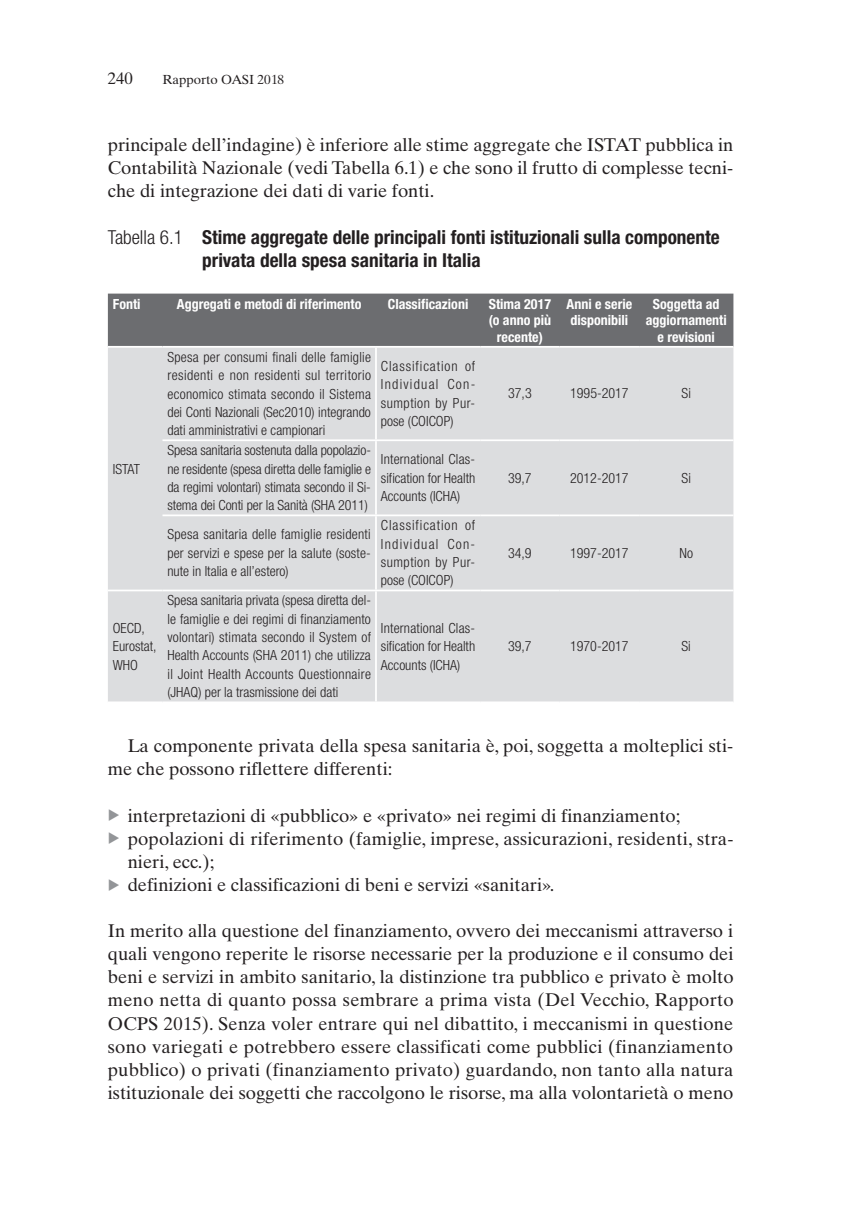
<style>
.page{position:relative;width:865px;height:1214px;background:#fff}
.page>*{position:absolute;margin:0;border:0;box-sizing:border-box;transform-origin:0 0}
.t1{font:700 condensed 19.25px/23.1px "Helvetica Neue LT Std";color:#231f20}
.t2{font:18.38px/23.1px "Times Ten LT Std";color:#231f20;text-align:justify}
.t3{font:16.62px "Times Ten LT Std";color:#231f20}
.t4{font:300 condensed 14px/18.4px "Helvetica Neue LT Std";color:#231f20;text-align:justify}
.t5{font:700 condensed 14px/16.6px "Helvetica Neue LT Std";color:#fff;text-align:center}
.t6{font:13.12px "Times Ten LT Std";color:#231f20}
.s1{font-weight:300}
</style>
<div class="page">
<div style="left:108px;top:293px;width:625px;height:53px;background:#6c6d70"></div>
<div style="left:108px;top:347px;width:625px;height:354px;background:#dcdddf"></div>
<div style="left:162px;top:440px;width:214px;height:75px;background:#dcdddf"></div>
<hr style="left:162px;top:439px;width:214px;height:2px;background:#fff">
<hr style="left:376px;top:439px;width:104px;height:2px;background:#fff">
<hr style="left:480px;top:439px;width:79px;height:2px;background:#fff">
<hr style="left:559px;top:439px;width:80px;height:2px;background:#fff">
<hr style="left:639px;top:439px;width:94px;height:2px;background:#fff">
<hr style="left:162px;top:514px;width:214px;height:2px;background:#fff">
<hr style="left:376px;top:514px;width:104px;height:2px;background:#fff">
<hr style="left:480px;top:514px;width:79px;height:2px;background:#fff">
<hr style="left:559px;top:514px;width:80px;height:2px;background:#fff">
<hr style="left:639px;top:514px;width:94px;height:2px;background:#fff">
<hr style="left:162px;top:589px;width:214px;height:2px;background:#fff">
<hr style="left:376px;top:589px;width:104px;height:2px;background:#fff">
<hr style="left:480px;top:589px;width:79px;height:2px;background:#fff">
<hr style="left:559px;top:589px;width:80px;height:2px;background:#fff">
<hr style="left:639px;top:589px;width:94px;height:2px;background:#fff">
<hr style="left:108px;top:589px;width:54px;height:2px;background:#fff">
<hr style="left:375px;top:347px;width:2px;height:92px;background:#fff">
<hr style="left:375px;top:441px;width:2px;height:73px;background:#fff">
<hr style="left:375px;top:516px;width:2px;height:73px;background:#fff">
<hr style="left:375px;top:591px;width:2px;height:110px;background:#fff">
<p class="t3" style="left:108px;top:68px;width:26px">240</p>
<p class="t6" style="left:162px;top:72px;width:123px">Rapporto OASI 2018</p>
<p class="t2" style="left:108px;top:133px;width:627px">principale dell’indagine) è inferiore alle stime aggregate che ISTAT pubblica in Contabilità Nazionale (vedi Tabella 6.1) e che sono il frutto di complesse tecni&shy;che di integrazione dei dati di varie fonti.</p>
<p class="t1" style="left:202px;top:225px;width:519px;text-indent:-94px"><span class="s1">Tabella 6.1</span> Stime aggregate delle principali fonti istituzionali sulla componente privata della spesa sanitaria in Italia</p>
<p class="t5" style="left:113px;top:295px;width:29px">Fonti</p>
<p class="t5" style="left:177px;top:295px;width:186px">Aggregati e metodi di riferimento</p>
<p class="t5" style="left:387px;top:295px;width:82px">Classificazioni</p>
<p class="t5" style="left:488px;top:295px;width:64px">Stima 2017 (o anno più recente)</p>
<p class="t5" style="left:566px;top:295px;width:67px;text-align:left">Anni e serie disponibili</p>
<p class="t5" style="left:645px;top:295px;width:82px">Soggetta ad aggiornamenti e revisioni</p>
<p class="t4" style="left:113px;top:459px;width:29px">ISTAT</p>
<p class="t4" style="left:113px;top:618px;width:45px;text-align:left">OECD,<br>Eurostat,<br>WHO</p>
<p class="t4" style="left:167px;top:347px;width:205px">Spesa per consumi finali delle famiglie residenti e non residenti sul territorio economico stimata secondo il Sistema dei Conti Nazionali (Sec2010) integrando dati amministrativi e campionari</p>
<p class="t4" style="left:381px;top:356px;width:96px">Classification of Individual Con&shy;sumption by Pur&shy;pose (COICOP)</p>
<p class="t4" style="left:167px;top:441px;width:205px">Spesa sanitaria sostenuta dalla popolazio&shy;ne residente (spesa diretta delle famiglie e da regimi volontari) stimata secondo il Si&shy;stema dei Conti per la Sanità (SHA 2011)</p>
<p class="t4" style="left:381px;top:450px;width:96px">International Clas&shy;sification for Health Accounts (ICHA)</p>
<p class="t4" style="left:167px;top:525px;width:205px">Spesa sanitaria delle famiglie residenti per servizi e spese per la salute (soste&shy;nute in Italia e all’estero)</p>
<p class="t4" style="left:381px;top:516px;width:96px">Classification of Individual Con&shy;sumption by Pur&shy;pose (COICOP)</p>
<p class="t4" style="left:167px;top:591px;width:205px">Spesa sanitaria privata (spesa diretta del&shy;le famiglie e dei regimi di finanziamento volontari) stimata secondo il System of Health Accounts (SHA 2011) che utilizza il Joint Health Accounts Questionnaire (JHAQ) per la trasmissione dei dati</p>
<p class="t4" style="left:381px;top:618px;width:96px">International Clas&shy;sification for Health Accounts (ICHA)</p>
<p class="t4" style="left:508px;top:384px;width:25px">37,3</p>
<p class="t4" style="left:570px;top:384px;width:60px">1995-2017</p>
<p class="t4" style="left:681px;top:384px;width:11px">Si</p>
<p class="t4" style="left:508px;top:468px;width:25px">39,7</p>
<p class="t4" style="left:570px;top:468px;width:60px">2012-2017</p>
<p class="t4" style="left:681px;top:468px;width:11px">Si</p>
<p class="t4" style="left:508px;top:543px;width:25px">34,9</p>
<p class="t4" style="left:570px;top:543px;width:60px">1997-2017</p>
<p class="t4" style="left:679px;top:543px;width:15px">No</p>
<p class="t4" style="left:508px;top:637px;width:25px">39,7</p>
<p class="t4" style="left:570px;top:637px;width:60px">1970-2017</p>
<p class="t4" style="left:681px;top:637px;width:11px">Si</p>
<p class="t2" style="left:108px;top:734px;width:626px;text-indent:20px">La componente privata della spesa sanitaria è, poi, soggetta a molteplici sti&shy;me che possono riflettere differenti:</p>
<p class="t2" style="left:128px;top:803px;width:607px;text-align:left">interpretazioni di «pubblico» e «privato» nei regimi di finanziamento; popolazioni di riferimento (famiglie, imprese, assicurazioni, residenti, stra&shy;nieri, ecc.);<br>definizioni e classificazioni di beni e servizi «sanitari».</p>
<p class="t2" style="left:108px;top:919px;width:627px">In merito alla questione del finanziamento, ovvero dei meccanismi attraverso i quali vengono reperite le risorse necessarie per la produzione e il consumo dei beni e servizi in ambito sanitario, la distinzione tra pubblico e privato è molto meno netta di quanto possa sembrare a prima vista (Del Vecchio, Rapporto OCPS 2015). Senza voler entrare qui nel dibattito, i meccanismi in questione sono variegati e potrebbero essere classificati come pubblici (finanziamento pubblico) o privati (finanziamento privato) guardando, non tanto alla natura istituzionale dei soggetti che raccolgono le risorse, ma alla volontarietà o meno</p>
</div>
